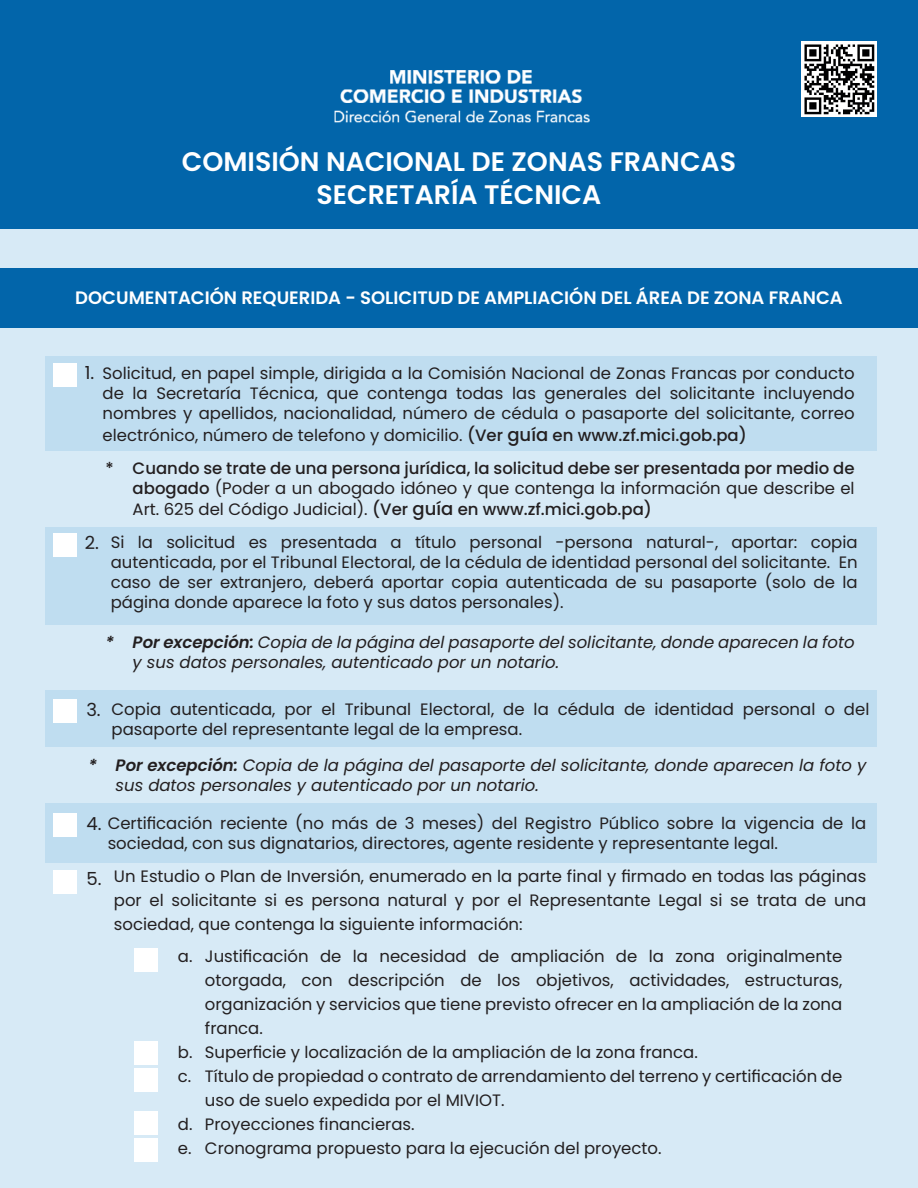
<style>
.page{position:relative;width:918px;height:1188px;background:#d7eaf6}
.page>*{position:absolute;margin:0;border:0;box-sizing:border-box;transform-origin:0 0}
.t1{font:600 26.85px/32.2px "Poppins";color:#fff;text-align:center}
.t2{font:600 18px "Poppins";color:#fff}
.t3{font:18px "Poppins";color:#231f20}
.t4{font:16.5px/19.8px "Poppins";color:#231f20}
.t5{font:italic 16.5px/19.8px "Poppins";color:#231f20}
.t6{font:500 16.5px/19.8px "Poppins";color:#231f20;text-align:right}
.s1{font-weight:500}
.s2{font-weight:500;font-size:18px}
.s3{font-weight:400}
.s4{font-weight:600}
.s5{font-size:18px}
</style>
<div class="page">
<div style="left:0;top:0;width:918px;height:229px;background:#0265aa"></div>
<img style="left:334px;top:70px;width:256px;height:53px">
<div style="left:0;top:268px;width:918px;height:60px;background:#0265aa"></div>
<div style="left:45px;top:691px;width:832px;height:56px;background:#bfddf0"></div>
<div style="left:53px;top:699px;width:24px;height:23px;background:#fff"></div>
<div style="left:45px;top:803px;width:832px;height:60px;background:#bfddf0"></div>
<div style="left:53px;top:813px;width:24px;height:24px;background:#fff"></div>
<div style="left:53px;top:870px;width:24px;height:24px;background:#fff"></div>
<div style="left:134px;top:948px;width:24px;height:24px;background:#fff"></div>
<div style="left:134px;top:1041px;width:24px;height:24px;background:#fff"></div>
<div style="left:134px;top:1068px;width:24px;height:24px;background:#fff"></div>
<div style="left:134px;top:1112px;width:24px;height:23px;background:#fff"></div>
<div style="left:134px;top:1139px;width:24px;height:23px;background:#fff"></div>
<img style="left:802px;top:42px;width:75px;height:75px">
<div style="left:45px;top:356px;width:832px;height:95px;background:#bfddf0"></div>
<div style="left:45px;top:527px;width:832px;height:98px;background:#bfddf0"></div>
<div style="left:53px;top:534px;width:24px;height:23px;background:#fff"></div>
<div style="left:53px;top:364px;width:24px;height:23px;background:#fff"></div>
<h1 class="t1" style="left:182px;top:146px;width:556px">COMISIÓN NACIONAL DE ZONAS FRANCAS<br>SECRETARÍA TÉCNICA</h1>
<p class="t2" style="left:75px;top:288px;width:769px">DOCUMENTACIÓN REQUERIDA - SOLICITUD DE AMPLIACIÓN DEL ÁREA DE ZONA FRANCA</p>
<p class="t3" style="left:85px;top:362px;width:11px">1.</p>
<p class="t4" style="left:103px;top:364px;width:754px;text-align:justify">Solicitud, en papel simple, dirigida a la Comisión Nacional de Zonas Francas por conducto de la Secretaría Técnica, que contenga todas las generales del solicitante incluyendo nombres y apellidos, nacionalidad, número de cédula o pasaporte del solicitante, correo</p>
<p class="t4" style="left:103px;top:425px;width:646px">electrónico, número de telefono y domicilio. <span class="s1">(Ver</span> <span class="s2">guía</span> <span class="s1">en www.zf.mici.gob.pa)</span></p>
<p class="t3" style="left:85px;top:532px;width:16px">2.</p>
<p class="t6" style="left:106px;top:458px;width:751px">* Cuando se trate de una persona jurídica, la solicitud debe ser presentada por medio de abogado <span class="s3">(Poder a un abogado idóneo y que contenga la información que describe el</span></p>
<p class="t4" style="left:111px;top:493px;width:748px;line-height:33.2px;text-indent:22px">Art. 625 del Código Judicial). <span class="s1">(Ver</span> <span class="s2">guía</span> <span class="s1">en www.zf.mici.gob.pa)<br></span>Si la solicitud es presentada a título personal -persona natural-, aportar: copia</p>
<p class="t4" style="left:111px;top:553px;width:748px;text-align:justify">autenticada, por el Tribunal Electoral, de la cédula de identidad personal del solicitante. En caso de ser extranjero, deberá aportar copia autenticada de su pasaporte (solo de la página donde aparece la foto y sus datos personales).</p>
<p class="t5" style="left:133px;top:632px;width:724px;text-indent:-27px"><span class="s4">* Por excepción:</span> Copia de la página del pasaporte del solicitante, donde aparecen la foto y sus datos personales, autenticado por un notario.</p>
<p class="t3" style="left:86px;top:700px;width:16px">3.</p>
<p class="t4" style="left:112px;top:699px;width:759px">Copia autenticada, por el Tribunal Electoral, de la cédula de identidad personal o del pasaporte del representante legal de la empresa.</p>
<p class="t5" style="left:116px;top:755px;width:752px;text-indent:-27px"><span class="s4">* Por excepción:</span> Copia de la página del pasaporte del solicitante, donde aparecen la foto y sus datos personales y autenticado por un notario.</p>
<p class="t4" style="left:108px;top:813px;width:760px;text-indent:-21px"><span class="s5">4.</span> Certificación reciente (no más de 3 meses) del Registro Público sobre la vigencia de la sociedad, con sus dignatarios, directores, agente residente y representante legal.</p>
<p class="t4" style="left:114px;top:864px;width:754px;line-height:24px;text-align:justify">Un Estudio o Plan de Inversión, enumerado en la parte final y firmado en todas las páginas por el solicitante si es persona natural y por el Representante Legal si se trata de una sociedad, que contenga la siguiente información:</p>
<p class="t4" style="left:178px;top:946px;width:666px">a. Justificación de la necesidad de ampliación de la zona originalmente</p>
<p class="t4" style="left:205px;top:970px;width:639px">otorgada, con descripción de los objetivos, actividades, estructuras,</p>
<p class="t4" style="left:205px;top:994px;width:639px">organización y servicios que tiene previsto ofrecer en la ampliación de la zona</p>
<p class="t4" style="left:205px;top:1018px;width:59px">franca.</p>
<p class="t4" style="left:178px;top:1042px;width:521px">b. Superficie y localización de la ampliación de la zona franca.</p>
<p class="t4" style="left:178px;top:1066px;width:666px">c. Título de propiedad o contrato de arrendamiento del terreno y certificación de</p>
<p class="t4" style="left:205px;top:1090px;width:301px">uso de suelo expedida por el MIVIOT.</p>
<p class="t4" style="left:178px;top:1114px;width:238px">d. Proyecciones financieras.</p>
<p class="t4" style="left:178px;top:1138px;width:485px">e. Cronograma propuesto para la ejecución del proyecto.</p>
<p class="t3" style="left:86px;top:869px;width:17px">5.</p>
</div>
